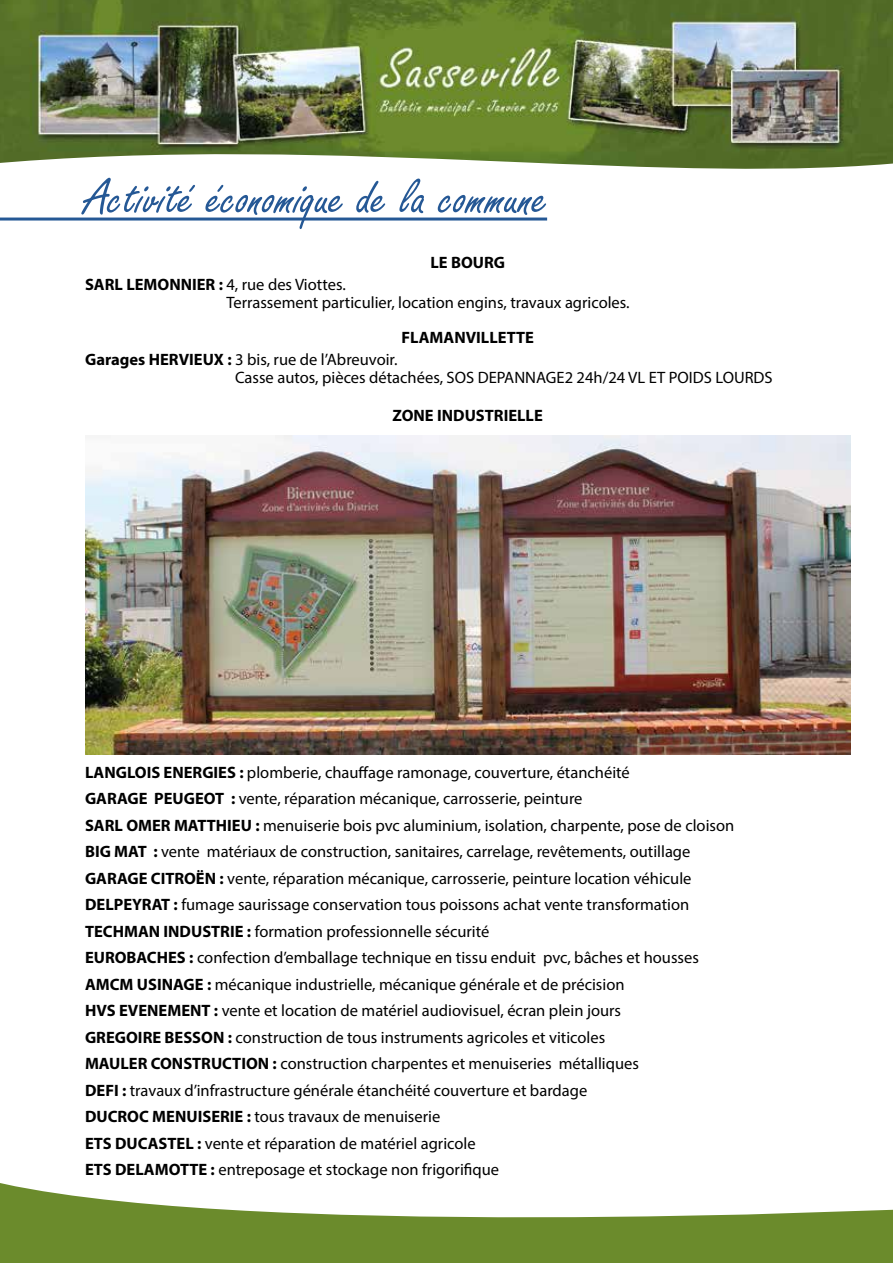
<style>
.page{position:relative;width:893px;height:1263px;background:#fff}
.page>*{position:absolute;margin:0;border:0;box-sizing:border-box;transform-origin:0 0}
.t1{font:54px "Freestyle Script";color:#255895}
.t2{font:16.5px/26.5px "Myriad Pro";color:#000}
.t3{font:700 16.5px "Myriad Pro";color:#000}
.s1{font-weight:700}
</style>
<div class="page">
<img style="left:0;top:0;width:893px;height:169px">
<svg style="left:0;top:1183px;width:893px;height:80px;fill:#6b8b2c"></svg>
<hr style="left:0;top:218px;width:547px;height:3px;background:#255895">
<img style="left:85px;top:436px;width:765px;height:318px">
<h1 class="t1" style="left:85px;top:168px;width:465px">Activité économique de la commune</h1>
<p class="t3" style="left:430px;top:251px;width:76px">LE BOURG</p>
<p class="t2" style="left:226px;top:275px;width:405px;line-height:18px;text-indent:-141px"><span class="s1">SARL LEMONNIER :</span> 4, rue des Viottes.<br>Terrassement particulier, location engins, travaux agricoles.</p>
<p class="t3" style="left:402px;top:326px;width:134px">FLAMANVILLETTE</p>
<p class="t2" style="left:235px;top:350px;width:539px;line-height:18px;text-indent:-150px"><span class="s1">Garages HERVIEUX :</span> 3 bis, rue de l’Abreuvoir.<br>Casse autos, pièces détachées, SOS DEPANNAGE2 24h/24 VL ET POIDS LOURDS</p>
<p class="t3" style="left:393px;top:404px;width:152px">ZONE INDUSTRIELLE</p>
<p class="t2" style="left:85px;top:759px;width:651px"><span class="s1">LANGLOIS ENERGIES :</span> plomberie, chauffage ramonage, couverture, étanchéité<br><span class="s1">GARAGE PEUGEOT :</span> vente, réparation mécanique, carrosserie, peinture<br><span class="s1">SARL OMER MATTHIEU :</span> menuiserie bois pvc aluminium, isolation, charpente, pose de cloison <span class="s1">BIG MAT :</span> vente matériaux de construction, sanitaires, carrelage, revêtements, outillage <span class="s1">GARAGE CITROËN :</span> vente, réparation mécanique, carrosserie, peinture location véhicule <span class="s1">DELPEYRAT :</span> fumage saurissage conservation tous poissons achat vente transformation <span class="s1">TECHMAN INDUSTRIE :</span> formation professionnelle sécurité<br><span class="s1">EUROBACHES :</span> confection d’emballage technique en tissu enduit pvc, bâches et housses <span class="s1">AMCM USINAGE :</span> mécanique industrielle, mécanique générale et de précision<br><span class="s1">HVS EVENEMENT :</span> vente et location de matériel audiovisuel, écran plein jours<br><span class="s1">GREGOIRE BESSON :</span> construction de tous instruments agricoles et viticoles<br><span class="s1">MAULER CONSTRUCTION :</span> construction charpentes et menuiseries métalliques<br><span class="s1">DEFI :</span> travaux d’infrastructure générale étanchéité couverture et bardage<br><span class="s1">DUCROC MENUISERIE :</span> tous travaux de menuiserie<br><span class="s1">ETS DUCASTEL :</span> vente et réparation de matériel agricole<br><span class="s1">ETS DELAMOTTE :</span> entreposage et stockage non frigorifique</p>
</div>
